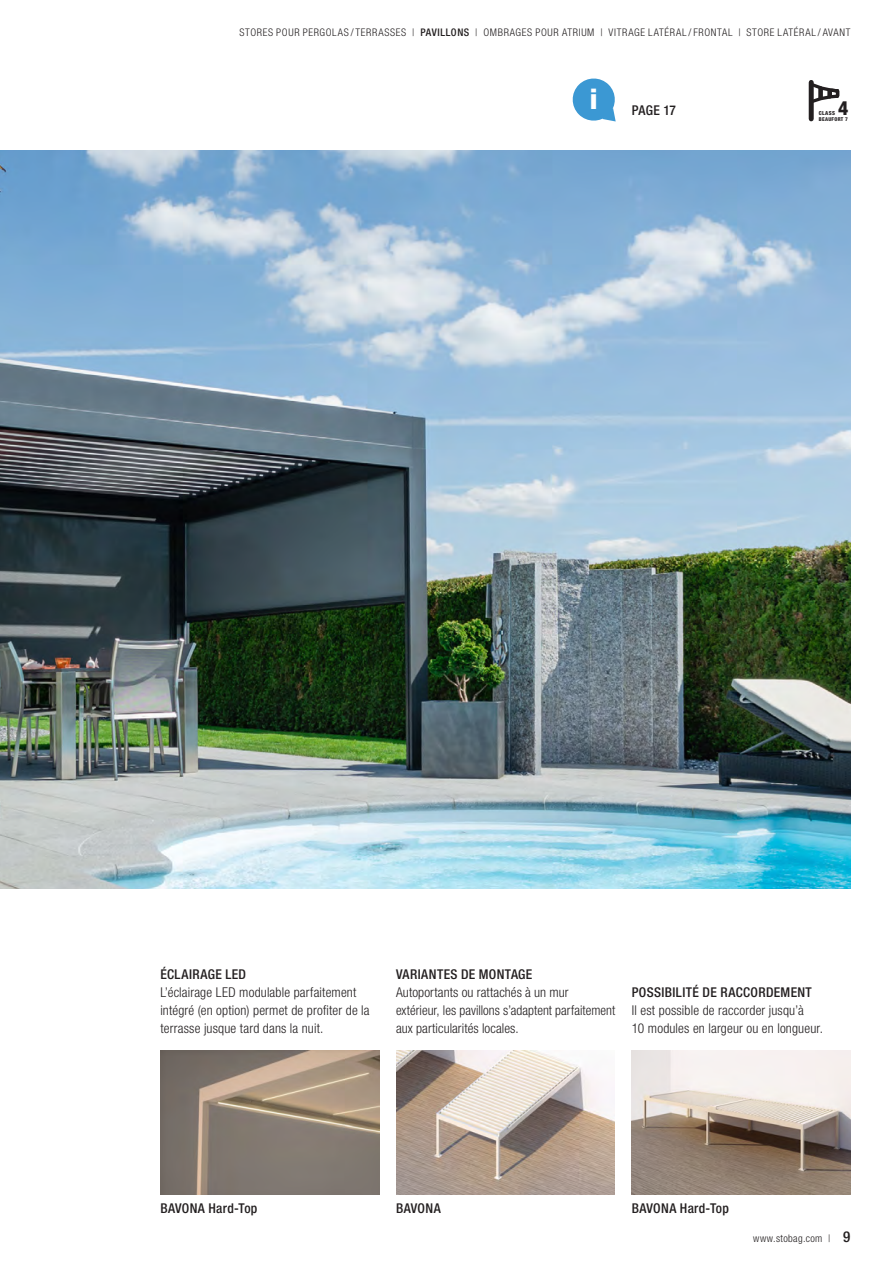
<style>
.page{position:relative;width:893px;height:1263px;background:#fff}
.page>*{position:absolute;margin:0;border:0;box-sizing:border-box;transform-origin:0 0}
.t1{font:800 28.5px "Helvetica Neue LT Pro";color:#fff}
.t2{font:800 condensed 19.65px "Helvetica Neue LT Pro";color:#231f20}
.t3{font:300 condensed 13.5px/18px "Helvetica Neue LT Pro";letter-spacing:.01em;color:#231f20}
.t4{font:500 condensed 13.5px "Helvetica Neue LT Pro";letter-spacing:.025em;color:#231f20}
.t5{font:300 condensed 10.5px "Helvetica Neue LT Pro";letter-spacing:.065em;color:#231f20}
.t6{font:300 condensed 10.5px "Helvetica Neue LT Pro";letter-spacing:.035em;color:#231f20}
.t7{font:800 condensed 5.55px "Helvetica Neue LT Pro";letter-spacing:.075em;color:#231f20}
.t8{font:800 condensed 5.25px "Helvetica Neue LT Pro";letter-spacing:.05em;color:#231f20}
.s1{font-weight:500}
.s2{font-weight:500;font-size:15px}
</style>
<div class="page">
<img style="left:0;top:151px;width:850px;height:738px">
<img style="left:396px;top:1050px;width:219px;height:145px">
<img style="left:632px;top:1050px;width:218px;height:145px">
<svg style="left:572px;top:78px;width:44px;height:44px"></svg>
<div style="left:809px;top:82px;width:5px;height:37px;background:#231f20"></div>
<svg style="left:808px;top:81px;width:32px;height:24px"></svg>
<img style="left:160px;top:1050px;width:219px;height:145px">
<p class="t5" style="left:240px;top:26px;width:612px">STORES POUR PERGOLAS / TERRASSES | <span class="s1">PAVILLONS</span> | OMBRAGES POUR ATRIUM | VITRAGE LATÉRAL / FRONTAL | STORE LATÉRAL / AVANT</p>
<h1 class="t1" style="left:589px;top:82px;width:10px">i</h1>
<p class="t4" style="left:632px;top:102px;width:46px">PAGE 17</p>
<h2 class="t2" style="left:838px;top:96px;width:12px">4</h2>
<p class="t7" style="left:819px;top:110px;width:18px">CLASS</p>
<p class="t8" style="left:819px;top:116px;width:30px">BEAUFORT 7</p>
<p class="t4" style="left:160px;top:966px;width:87px">ÉCLAIRAGE LED</p>
<p class="t3" style="left:160px;top:983px;width:211px">L’éclairage LED modulable parfaitement intégré (en option) permet de profiter de la terrasse jusque tard dans la nuit.</p>
<p class="t4" style="left:396px;top:966px;width:138px">VARIANTES DE MONTAGE</p>
<p class="t3" style="left:396px;top:983px;width:221px">Autoportants ou rattachés à un mur extérieur, les pavillons s’adaptent parfaitement aux particularités locales.</p>
<p class="t4" style="left:632px;top:984px;width:182px">POSSIBILITÉ DE RACCORDEMENT</p>
<p class="t3" style="left:632px;top:1001px;width:193px">Il est possible de raccorder jusqu’à<br>10 modules en largeur ou en longueur.</p>
<p class="t4" style="left:160px;top:1200px;width:99px">BAVONA Hard-Top</p>
<p class="t4" style="left:632px;top:1200px;width:99px">BAVONA Hard-Top</p>
<p class="t4" style="left:396px;top:1200px;width:46px">BAVONA</p>
<p class="t6" style="left:753px;top:1232px;width:99px">www.stobag.com | <span class="s2">9</span></p>
</div>
